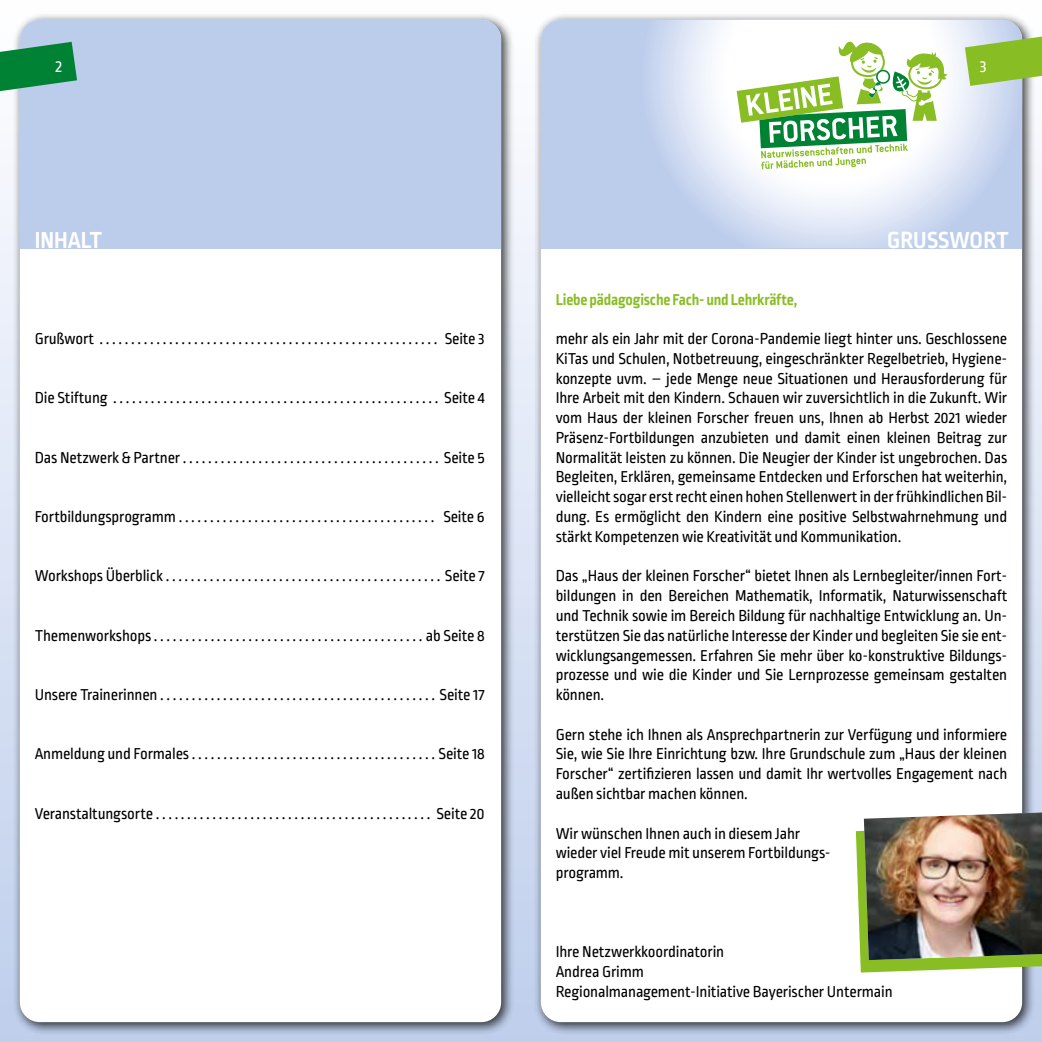
<style>
.page{position:relative;width:1042px;height:1042px;background:#fff}
.page>*{position:absolute;margin:0;border:0;box-sizing:border-box;transform-origin:0 0}
.t1{font:700 24.5px "Ropa Soft Pro";color:#fff}
.t2{font:17.5px "Ropa Soft Pro";color:#fff}
.t3{font:16.62px/19.8px "Ropa Soft Pro";letter-spacing:-.01em;color:#000;text-align:justify}
.t4{font:700 16.62px "Ropa Soft Pro";letter-spacing:-.01em;color:#89bd24}
</style>
<div class="page">
<div style="left:521px;top:0;width:521px;height:1042px;background:linear-gradient(to bottom,#fff,#beceec)"></div>
<div style="left:0;top:0;width:521px;height:1042px;background:linear-gradient(to bottom,#fff,#beceec)"></div>
<div style="left:12px;top:12px;width:502px;height:1023px;background:#000;opacity:.75"></div>
<div style="left:20px;top:20px;width:481px;height:1002px;background:#fff;border-radius:20px"></div>
<div style="left:20px;top:20px;width:481px;height:228px;background:#bccdeb"></div>
<svg style="left:0;top:42px;width:77px;height:55px"></svg>
<div style="left:533px;top:12px;width:502px;height:1023px;background:#000;opacity:.75"></div>
<div style="left:541px;top:20px;width:481px;height:1002px;background:#fff;border-radius:20px"></div>
<div style="left:541px;top:20px;width:481px;height:228px;background:#bccdeb"></div>
<svg style="left:652px;top:20px;width:370px;height:228px"></svg>
<svg style="left:965px;top:31px;width:77px;height:55px;background:#a0c762"></svg>
<svg style="left:856px;top:819px;width:186px;height:153px"></svg>
<img style="left:864px;top:812px;width:178px;height:148px">
<svg style="left:736px;top:36px;width:211px;height:133px;background:#c7e1bb"></svg>
<p class="t2" style="left:56px;top:57px;width:8px">2</p>
<p class="t2" style="left:980px;top:57px;width:8px">3</p>
<h1 class="t1" style="left:35px;top:226px;width:69px">INHALT</h1>
<h1 class="t1" style="left:887px;top:226px;width:123px">GRUSSWORT</h1>
<p class="t3" style="left:35px;top:330px;width:451px">Grußwort . . . . . . . . . . . . . . . . . . . . . . . . . . . . . . . . . . . . . . . . . . . . . . . . . . . . . . Seite 3</p>
<p class="t3" style="left:35px;top:389px;width:451px">Die Stiftung . . . . . . . . . . . . . . . . . . . . . . . . . . . . . . . . . . . . . . . . . . . . . . . . . . . . Seite 4</p>
<p class="t3" style="left:35px;top:448px;width:451px">Das Netzwerk &amp; Partner . . . . . . . . . . . . . . . . . . . . . . . . . . . . . . . . . . . . . . . . . Seite 5</p>
<p class="t3" style="left:35px;top:508px;width:451px">Fortbildungsprogramm . . . . . . . . . . . . . . . . . . . . . . . . . . . . . . . . . . . . . . . . . Seite 6</p>
<p class="t3" style="left:35px;top:567px;width:451px">Workshops Überblick . . . . . . . . . . . . . . . . . . . . . . . . . . . . . . . . . . . . . . . . . . . . Seite 7</p>
<p class="t3" style="left:35px;top:626px;width:451px">Themenworkshops . . . . . . . . . . . . . . . . . . . . . . . . . . . . . . . . . . . . . . . . . . . ab Seite 8</p>
<p class="t3" style="left:35px;top:686px;width:451px">Unsere Trainerinnen . . . . . . . . . . . . . . . . . . . . . . . . . . . . . . . . . . . . . . . . . . . . Seite 17</p>
<p class="t3" style="left:35px;top:745px;width:451px">Anmeldung und Formales . . . . . . . . . . . . . . . . . . . . . . . . . . . . . . . . . . . . . . . Seite 18</p>
<p class="t3" style="left:35px;top:804px;width:451px">Veranstaltungsorte . . . . . . . . . . . . . . . . . . . . . . . . . . . . . . . . . . . . . . . . . . . . Seite 20</p>
<p class="t4" style="left:556px;top:290px;width:243px">Liebe pädagogische Fach- und Lehrkräfte,</p>
<p class="t3" style="left:556px;top:330px;width:453px">mehr als ein Jahr mit der Corona-Pandemie liegt hinter uns. Geschlossene KiTas und Schulen, Notbetreuung, eingeschränkter Regelbetrieb, Hygiene&shy;konzepte uvm. – jede Menge neue Situationen und Herausforderung für Ihre Arbeit mit den Kindern. Schauen wir zuversichtlich in die Zukunft. Wir vom Haus der kleinen Forscher freuen uns, Ihnen ab Herbst 2021 wieder Präsenz-Fortbildungen anzubieten und damit einen kleinen Beitrag zur Normalität leisten zu können. Die Neugier der Kinder ist ungebrochen. Das Begleiten, Erklären, gemeinsame Entdecken und Erforschen hat weiterhin, vielleicht sogar erst recht einen hohen Stellenwert in der frühkindlichen Bil&shy;dung. Es ermöglicht den Kindern eine positive Selbstwahrnehmung und stärkt Kompetenzen wie Kreativität und Kommunikation.</p>
<p class="t3" style="left:556px;top:567px;width:453px">Das „Haus der kleinen Forscher“ bietet Ihnen als Lernbegleiter/innen Fort&shy;bildungen in den Bereichen Mathematik, Informatik, Naturwissenschaft und Technik sowie im Bereich Bildung für nachhaltige Entwicklung an. Un&shy;terstützen Sie das natürliche Interesse der Kinder und begleiten Sie sie ent&shy;wicklungsangemessen. Erfahren Sie mehr über ko-konstruktive Bildungs&shy;prozesse und wie die Kinder und Sie Lernprozesse gemeinsam gestalten können.</p>
<p class="t3" style="left:556px;top:725px;width:453px">Gern stehe ich Ihnen als Ansprechpartnerin zur Verfügung und informiere Sie, wie Sie Ihre Einrichtung bzw. Ihre Grundschule zum „Haus der kleinen Forscher“ zertifizieren lassen und damit Ihr wertvolles Engagement nach außen sichtbar machen können.</p>
<p class="t3" style="left:556px;top:824px;width:276px;text-align:left">Wir wünschen Ihnen auch in diesem Jahr wieder viel Freude mit unserem Fortbildungs&shy;programm.</p>
<p class="t3" style="left:556px;top:943px;width:338px;text-align:left">Ihre Netzwerkkoordinatorin<br>Andrea Grimm<br>Regionalmanagement-Initiative Bayerischer Untermain</p>
</div>
